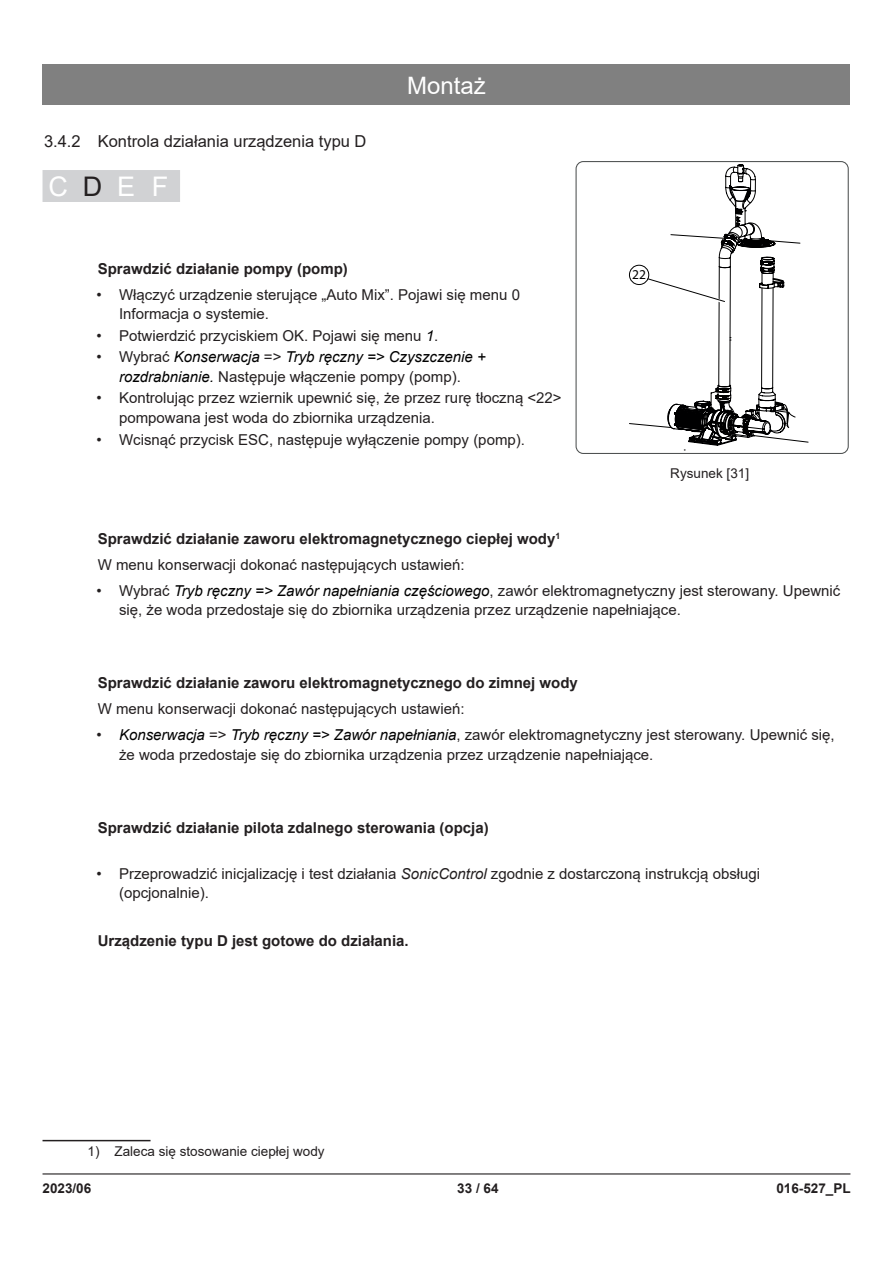
<style>
.page{position:relative;width:893px;height:1263px;background:#fff}
.page>*{position:absolute;margin:0;border:0;box-sizing:border-box;transform-origin:0 0}
.anlagentyp_2{font:27px "Arial";color:#fff}
.anlagentyp_1{font:27px "Arial";color:#231f20}
.t1{font:24px "Arial";color:#fff}
.t2{font:16.5px "Arial";color:#231f20}
.Haupttext{font:15px/19.5px "Arial";color:#231f20}
.Haupttext_fett{font:700 15px "Arial";color:#231f20}
.t3{font:italic 15px/19.5px "Arial";color:#000;text-align:center}
.Fußnote{font:13.5px "Arial";color:#231f20}
.t4{font:700 13.5px "Arial";color:#231f20}
.t5{font:13.5px "Myriad Pro";color:#000001}
.s1{font-style:italic;color:#000}
.s2{font-style:normal;color:#231f20}
.s3{font-style:italic}
</style>
<div class="page">
<div style="left:43px;top:64px;width:807px;height:41px;background:#808080"></div>
<hr style="left:43px;top:1173px;width:807px;height:1px;background:#231f20">
<div style="left:43px;top:170px;width:137px;height:32px;background:#d1d2d4"></div>
<hr style="left:43px;top:1140px;width:108px;height:1px;background:#231f20">
<div style="left:576px;top:161px;width:273px;height:293px;border:1px solid #4f5252;border-radius:7px"></div>
<svg style="left:629px;top:165px;width:179px;height:285px"></svg>
<p class="t2" style="left:44px;top:130px;width:324px">3.4.2 Kontrola działania urządzenia typu D</p>
<p class="anlagentyp_2" style="left:49px;top:168px;width:21px">C</p>
<p class="anlagentyp_1" style="left:83px;top:168px;width:21px">D</p>
<p class="anlagentyp_2" style="left:117px;top:168px;width:20px">E</p>
<p class="anlagentyp_2" style="left:152px;top:168px;width:18px">F</p>
<h2 class="t1" style="left:407px;top:69px;width:80px">Montaż</h2>
<p class="Haupttext_fett" style="left:98px;top:258px;width:252px">Sprawdzić działanie pompy (pomp)</p>
<p class="Haupttext" style="left:119px;top:284px;width:402px;text-indent:-22px">• Włączyć urządzenie sterujące „Auto Mix”. Pojawi się menu 0<br>Informacja o systemie.</p>
<p class="Haupttext" style="left:97px;top:325px;width:343px">• Potwierdzić przyciskiem OK. Pojawi się menu <span class="s1">1</span>.</p>
<p class="t3" style="left:97px;top:347px;width:391px"><span class="s2">• Wybrać</span> Konserwacja <span class="s2">=&gt;</span> Tryb ręczny =&gt; Czyszczenie + rozdrabnianie. <span class="s2">Następuje włączenie pompy (pomp).</span></p>
<p class="Haupttext" style="left:119px;top:388px;width:444px;text-indent:-22px">• Kontrolując przez wziernik upewnić się, że przez rurę tłoczną &lt;22&gt; pompowana jest woda do zbiornika urządzenia.</p>
<p class="Haupttext" style="left:97px;top:429px;width:430px">• Wcisnąć przycisk ESC, następuje wyłączenie pompy (pomp).</p>
<p class="t5" style="left:632px;top:266px;width:15px">22</p>
<p class="Fußnote" style="left:670px;top:464px;width:80px">Rysunek [31]</p>
<p class="Haupttext_fett" style="left:98px;top:528px;width:464px">Sprawdzić działanie zaworu elektromagnetycznego ciepłej wody<sup>1</sup></p>
<p class="Haupttext" style="left:98px;top:554px;width:368px">W menu konserwacji dokonać następujących ustawień:</p>
<p class="Haupttext" style="left:119px;top:580px;width:723px;text-indent:-22px">• Wybrać <span class="s1">Tryb ręczny =&gt; Zawór napełniania częściowego</span>, zawór elektromagnetyczny jest sterowany. Upewnić się, że woda przedostaje się do zbiornika urządzenia przez urządzenie napełniające.</p>
<p class="Haupttext_fett" style="left:98px;top:673px;width:482px">Sprawdzić działanie zaworu elektromagnetycznego do zimnej wody</p>
<p class="Haupttext" style="left:98px;top:699px;width:368px">W menu konserwacji dokonać następujących ustawień:</p>
<p class="Haupttext" style="left:119px;top:725px;width:717px;text-indent:-22px">• <span class="s1">Konserwacja</span> =&gt; <span class="s1">Tryb ręczny =&gt; Zawór napełniania</span>, zawór elektromagnetyczny jest sterowany. Upewnić się, że woda przedostaje się do zbiornika urządzenia przez urządzenie napełniające.</p>
<p class="Haupttext_fett" style="left:98px;top:817px;width:392px">Sprawdzić działanie pilota zdalnego sterowania (opcja)</p>
<p class="Haupttext" style="left:119px;top:863px;width:643px;text-indent:-22px">• Przeprowadzić inicjalizację i test działania <span class="s3">SonicControl</span> zgodnie z dostarczoną instrukcją obsługi (opcjonalnie).</p>
<p class="Haupttext_fett" style="left:98px;top:930px;width:312px">Urządzenie typu D jest gotowe do działania.</p>
<p class="Fußnote" style="left:88px;top:1141px;width:239px">1) Zaleca się stosowanie ciepłej wody</p>
<p class="t4" style="left:43px;top:1179px;width:50px">2023/06</p>
<p class="t4" style="left:457px;top:1179px;width:43px">33 / 64</p>
<p class="t4" style="left:776px;top:1179px;width:76px">016-527_PL</p>
</div>
